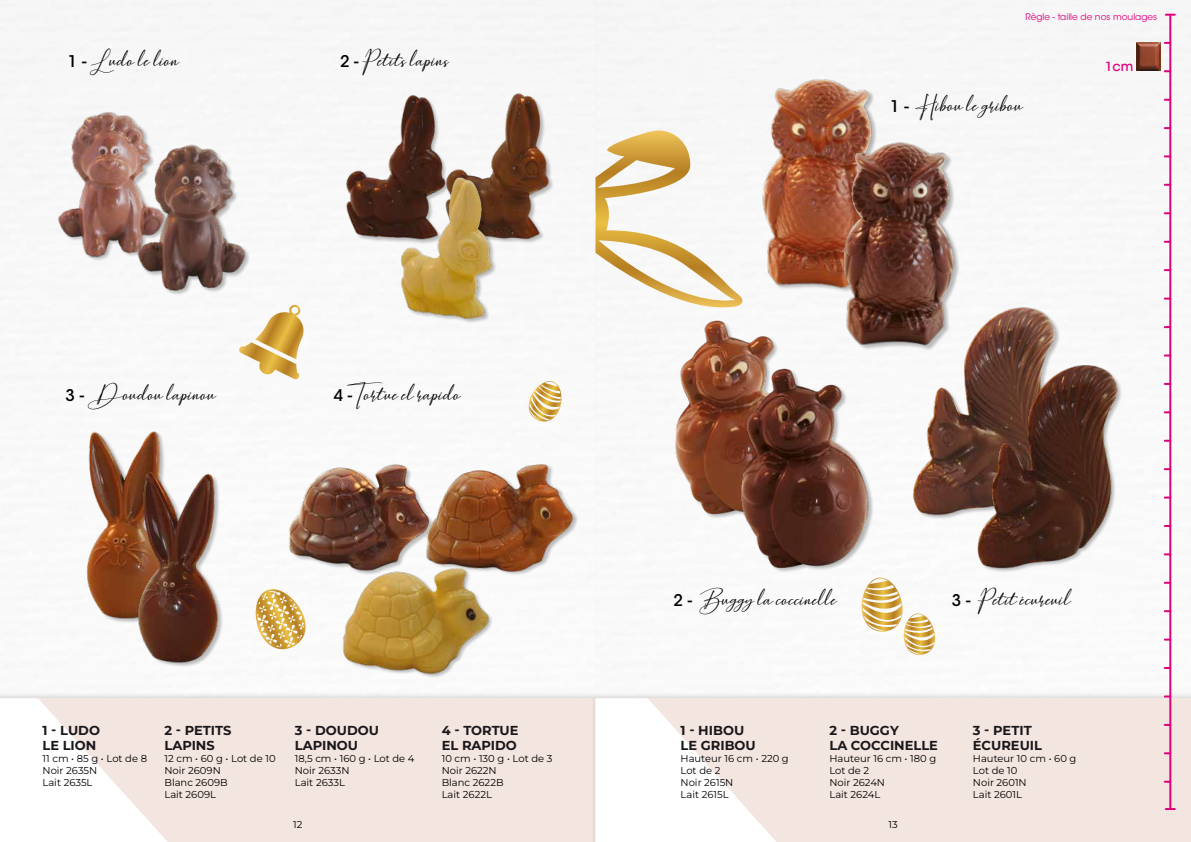
<style>
.page{position:relative;width:1191px;height:842px;background:#fff}
.page>*{position:absolute;margin:0;border:0;box-sizing:border-box;transform-origin:0 0}
.t1{font:17.2px "Hearth Stone";color:#000}
.t2{font:500 13.1px "ITC Avant Garde Std";color:#df007c}
.t3{font:100 13px/15px "Montserrat";color:#1b181c}
.t4{font:100 10px/12px "Montserrat";color:#000}
.t5{font:9px "ITC Avant Garde Std";color:#df007c}
.s1{font-family:"ITC Avant Garde Std";font-weight:500;font-size:16px}
.s2{font-size:12.4px}
</style>
<div class="page">
<img style="left:0;top:0;width:1191px;height:691px">
<div style="left:0;top:691px;width:601px;height:151px;background:#000;opacity:.15"></div>
<div style="left:0;top:698px;width:595px;height:144px;background:#f3e5df"></div>
<svg style="left:0;top:698px;width:167px;height:144px"></svg>
<div style="left:590px;top:691px;width:601px;height:151px;background:#000;opacity:.15"></div>
<div style="left:595px;top:698px;width:596px;height:144px;background:#f3e5df"></div>
<svg style="left:595px;top:698px;width:181px;height:144px"></svg>
<svg style="left:239px;top:305px;width:67px;height:75px"></svg>
<svg style="left:529px;top:381px;width:37px;height:46px"></svg>
<svg style="left:861px;top:578px;width:81px;height:77px"></svg>
<svg style="left:255px;top:589px;width:66px;height:61px"></svg>
<svg style="left:595px;top:131px;width:148px;height:182px"></svg>
<img style="left:343px;top:89px;width:94px;height:156px">
<img style="left:75px;top:427px;width:95px;height:200px">
<img style="left:130px;top:468px;width:96px;height:197px">
<img style="left:270px;top:454px;width:141px;height:124px">
<img style="left:668px;top:316px;width:138px;height:202px">
<img style="left:904px;top:303px;width:158px;height:222px">
<img style="left:967px;top:360px;width:165px;height:218px">
<img style="left:733px;top:364px;width:143px;height:208px">
<img style="left:742px;top:67px;width:141px;height:235px">
<div style="left:844px;top:143px;width:116px;height:208px;background:#000;opacity:.25"></div>
<img style="left:830px;top:129px;width:126px;height:220px">
<img style="left:437px;top:85px;width:134px;height:157px">
<div style="left:401px;top:177px;width:96px;height:147px;background:#000;opacity:.25"></div>
<img style="left:394px;top:170px;width:107px;height:149px">
<img style="left:411px;top:447px;width:174px;height:139px">
<div style="left:343px;top:568px;width:151px;height:111px;background:#fafafa"></div>
<img style="left:340px;top:566px;width:153px;height:110px">
<img style="left:51px;top:89px;width:127px;height:191px">
<img style="left:1136px;top:43px;width:24px;height:28px">
<hr style="left:1169px;top:15px;width:2px;height:794px;background:#df007c">
<svg style="left:1165px;top:14px;width:9px;height:2px"></svg>
<svg style="left:1165px;top:808px;width:9px;height:2px"></svg>
<img style="left:129px;top:122px;width:127px;height:189px">
<h1 class="t1" style="left:68px;top:51px;width:113px"><span class="s1">1 -</span> Ludo le lion</h1>
<h1 class="t1" style="left:340px;top:51px;width:111px"><span class="s1">2 -</span> Petits lapins</h1>
<h1 class="t1" style="left:66px;top:385px;width:152px"><span class="s1">3 -</span> Doudou lapinou</h1>
<h1 class="t1" style="left:334px;top:385px;width:129px"><span class="s1">4 -</span> Tortue el rapido</h1>
<h3 class="t3" style="left:43px;top:722px;width:59px">1 - LUDO<br>LE LION</h3>
<p class="t4" style="left:43px;top:752px;width:106px">11 cm • 85 g • Lot de 8<br>Noir 2635N<br>Lait 2635L</p>
<h3 class="t3" style="left:164px;top:722px;width:68px">2 - PETITS<br>LAPINS</h3>
<p class="t4" style="left:164px;top:752px;width:113px">12 cm • 60 g • Lot de 10<br>Noir 2609N<br>Blanc 2609B<br>Lait 2609L</p>
<h3 class="t3" style="left:295px;top:722px;width:86px">3 - DOUDOU<br>LAPINOU</h3>
<p class="t4" style="left:295px;top:752px;width:121px">18,5 cm • 160 g • Lot de 4<br>Noir 2633N<br>Lait 2633L</p>
<p class="t4" style="left:293px;top:818px;width:11px">12</p>
<h3 class="t3" style="left:442px;top:722px;width:78px">4 - TORTUE<br>EL RAPIDO</h3>
<p class="t4" style="left:442px;top:752px;width:112px">10 cm • 130 g • Lot de 3<br>Noir 2622N<br>Blanc 2622B<br>Lait 2622L</p>
<p class="t5" style="left:1025px;top:12px;width:133px">Règle - taille de nos moulages</p>
<h1 class="t1" style="left:890px;top:96px;width:135px"><span class="s1">1 -</span> Hibou le gribou</h1>
<h2 class="t2" style="left:1105px;top:58px;width:30px"><span class="s2">1</span>cm</h2>
<h1 class="t1" style="left:673px;top:590px;width:165px"><span class="s1">2 -</span> Buggyla coccinelle</h1>
<h1 class="t1" style="left:952px;top:590px;width:121px"><span class="s1">3 -</span> Petit écureuil</h1>
<h3 class="t3" style="left:680px;top:722px;width:77px">1 - HIBOU<br>LE GRIBOU</h3>
<p class="t4" style="left:680px;top:752px;width:110px">Hauteur 16 cm • 220 g<br>Lot de 2<br>Noir 2615N<br>Lait 2615L</p>
<h3 class="t3" style="left:829px;top:722px;width:110px">2 - BUGGY<br>LA COCCINELLE</h3>
<p class="t4" style="left:829px;top:752px;width:108px">Hauteur 16 cm • 180 g<br>Lot de 2<br>Noir 2624N<br>Lait 2624L</p>
<p class="t4" style="left:888px;top:818px;width:11px">13</p>
<h3 class="t3" style="left:973px;top:722px;width:71px">3 - PETIT<br>ÉCUREUIL</h3>
<p class="t4" style="left:973px;top:752px;width:105px">Hauteur 10 cm • 60 g<br>Lot de 10<br>Noir 2601N<br>Lait 2601L</p>
</div>
